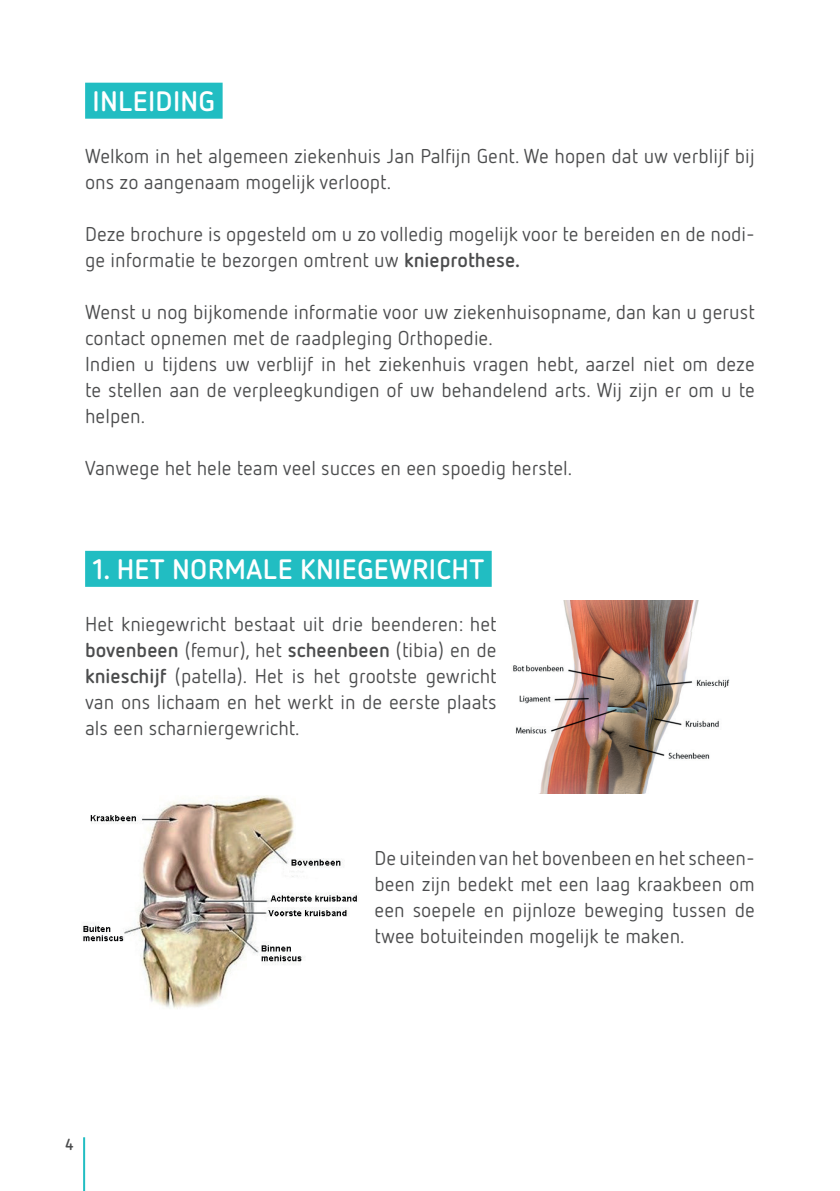
<style>
.page{position:relative;width:840px;height:1191px;background:#fff}
.page>*{position:absolute;margin:0;border:0;box-sizing:border-box;transform-origin:0 0}
.t1{font:700 28px "Netto OT";letter-spacing:.01em;color:#fff}
.t2{font:20px/26px "Netto OT";color:#4b4c4d}
.t3{font:700 16px "Netto OT";color:#4b4c4d}
.s1{font-weight:700}
</style>
<div class="page">
<hr style="left:83px;top:1137px;width:2px;height:54px;background:#21bdc2">
<div style="left:85px;top:83px;width:137px;height:36px;background:#21bdc2"></div>
<div style="left:85px;top:551px;width:406px;height:36px;background:#21bdc2"></div>
<img style="left:513px;top:600px;width:217px;height:194px">
<img style="left:83px;top:795px;width:275px;height:214px">
<h1 class="t1" style="left:92px;top:84px;width:124px">INLEIDING</h1>
<p class="t2" style="left:85px;top:143px;width:670px">Welkom in het algemeen ziekenhuis Jan Palfijn Gent. We hopen dat uw verblijf bij ons zo aangenaam mogelijk verloopt.</p>
<p class="t2" style="left:85px;top:221px;width:670px">Deze brochure is opgesteld om u zo volledig mogelijk voor te bereiden en de nodi&shy;ge informatie te bezorgen omtrent uw <span class="s1">knieprothese.</span></p>
<p class="t2" style="left:85px;top:299px;width:671px">Wenst u nog bijkomende informatie voor uw ziekenhuisopname, dan kan u gerust contact opnemen met de raadpleging Orthopedie.<br>Indien u tijdens uw verblijf in het ziekenhuis vragen hebt, aarzel niet om deze te stellen aan de verpleegkundigen of uw behandelend arts. Wij zijn er om u te helpen.</p>
<p class="t2" style="left:85px;top:455px;width:488px">Vanwege het hele team veel succes en een spoedig herstel.</p>
<h1 class="t1" style="left:92px;top:552px;width:393px">1. HET NORMALE KNIEGEWRICHT</h1>
<p class="t2" style="left:85px;top:611px;width:413px;text-align:justify">Het kniegewricht bestaat uit drie beenderen: het <span class="s1">bovenbeen</span> (femur), het <span class="s1">scheenbeen</span> (tibia) en de <span class="s1">knieschijf</span> (patella). Het is het grootste gewricht van ons lichaam en het werkt in de eerste plaats als een scharniergewricht.</p>
<p class="t2" style="left:374px;top:845px;width:381px;text-align:justify">De uiteinden van het bovenbeen en het scheen&shy;been zijn bedekt met een laag kraakbeen om een soepele en pijnloze beweging tussen de twee botuiteinden mogelijk te maken.</p>
<p class="t3" style="left:65px;top:1134px;width:10px">4</p>
</div>
